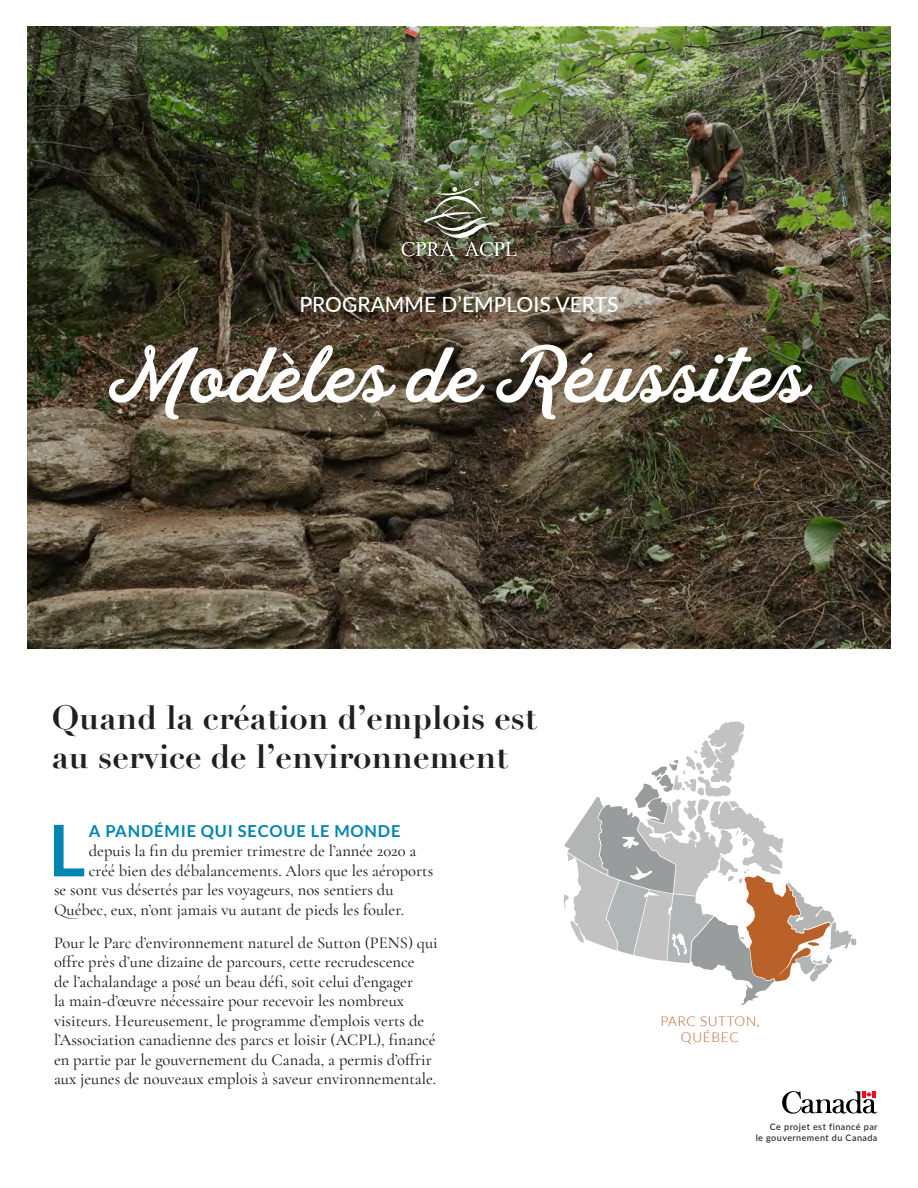
<style>
.page{position:relative;width:918px;height:1188px;background:#fff}
.page>*{position:absolute;margin:0;border:0;box-sizing:border-box;transform-origin:0 0}
.t1{font:75px "Hanley Pro Script";color:#fff}
.t2{font:700 71.25px "Lato";color:#0084b2}
.t3{font:700 33px/39.6px "Didot";color:#231f20}
.t4{font:500 21px "Lato";color:#fff}
.t5{font:500 16.5px/19.5px "Cormorant Garamond";color:#231f20}
.t6{font:700 16.5px "Lato";letter-spacing:.05em;color:#0084b2}
.t7{font:300 13.5px/16.2px "Lato";letter-spacing:.05em;color:#b85d29;text-align:center}
.t8{font:500 9px/10.8px "Lato";letter-spacing:.05em;color:#231f20;text-align:right}
</style>
<div class="page">
<img style="left:27px;top:27px;width:864px;height:621px">
<svg style="left:564px;top:721px;width:292px;height:284px"></svg>
<svg style="left:782px;top:1091px;width:95px;height:23px"></svg>
<img style="left:402px;top:181px;width:114px;height:75px">
<p class="t4" style="left:300px;top:290px;width:320px">PROGRAMME D’EMPLOIS VERTS</p>
<h1 class="t1" style="left:109px;top:317px;width:702px">Modèles de Réussites</h1>
<h3 class="t3" style="left:52px;top:697px;width:487px">Quand la création d’emplois est au service de l’environnement</h3>
<h2 class="t2" style="left:49px;top:810px;width:38px">L</h2>
<p class="t6" style="left:89px;top:821px;width:313px">A PANDÉMIE QUI SECOUE LE MONDE</p>
<p class="t5" style="left:89px;top:841px;width:329px">depuis la fin du premier trimestre de l’année 2020 a</p>
<p class="t5" style="left:89px;top:861px;width:346px">créé bien des débalancements. Alors que les aéroports</p>
<p class="t5" style="left:54px;top:880px;width:341px">se sont vus désertés par les voyageurs, nos sentiers du</p>
<p class="t5" style="left:54px;top:900px;width:352px">Québec, eux, n’ont jamais vu autant de pieds les fouler.</p>
<p class="t5" style="left:54px;top:933px;width:385px">Pour le Parc d’environnement naturel de Sutton (PENS) qui offre près d’une dizaine de parcours, cette recrudescence<br>de l’achalandage a posé un beau défi, soit celui d’engager<br>la main-d’œuvre nécessaire pour recevoir les nombreux visiteurs. Heureusement, le programme d’emplois verts de l’Association canadienne des parcs et loisir (ACPL), financé en partie par le gouvernement du Canada, a permis d’offrir aux jeunes de nouveaux emplois à saveur environnementale.</p>
<p class="t7" style="left:660px;top:1013px;width:101px">PARC SUTTON,<br>QUÉBEC</p>
<p class="t8" style="left:756px;top:1121px;width:123px">Ce projet est financé par<br>le gouvernement du Canada</p>
</div>
